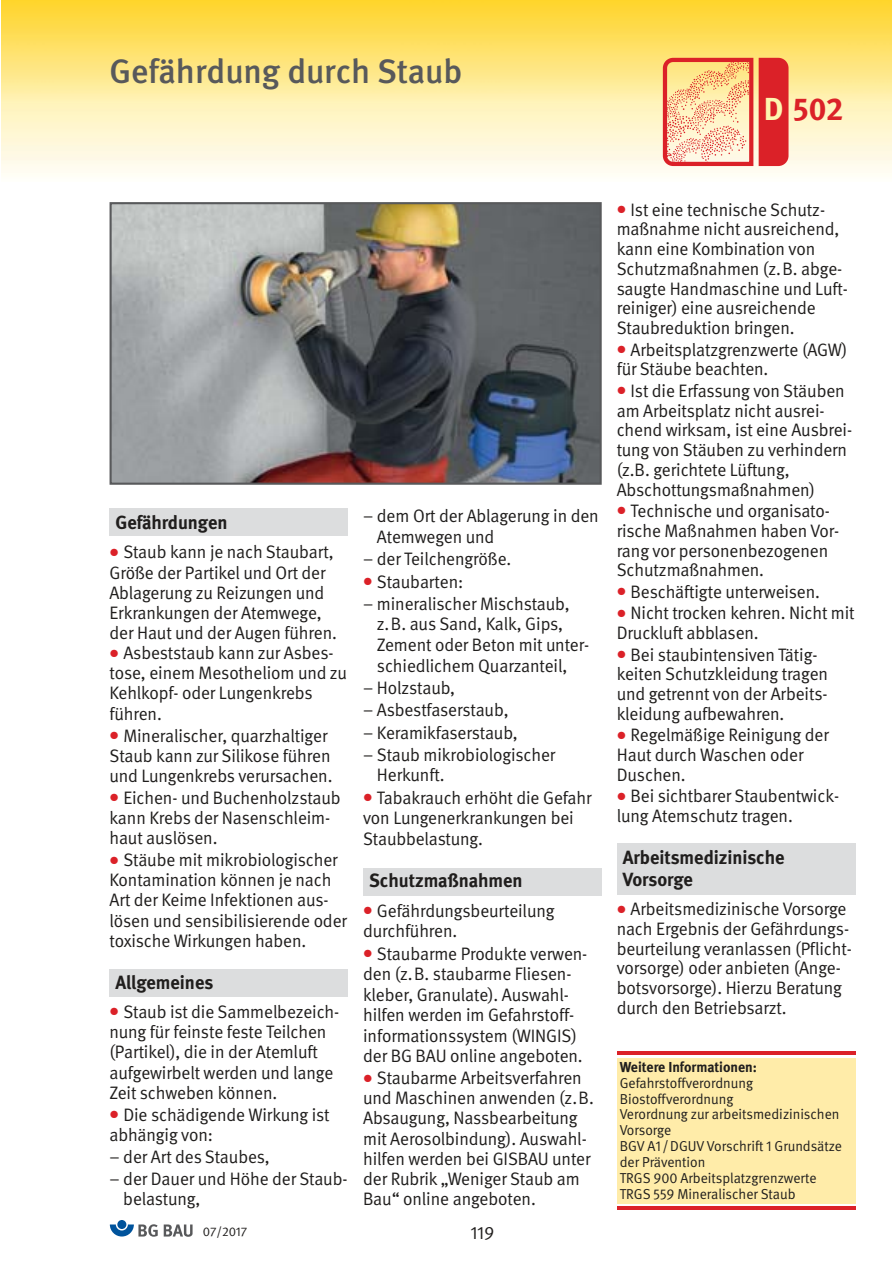
<style>
.page{position:relative;width:893px;height:1263px;background:#fff}
.page>*{position:absolute;margin:0;border:0;box-sizing:border-box;transform-origin:0 0}
.t1{font:500 33.9px "DGUV Meta";color:#58595b}
.t2{font:700 31.8px "DGUV Meta";color:#db2128}
.t3{font:700 19.05px/22.4px "DGUV Meta";color:#201e1d}
.t4{font:18px/19.8px "DGUV Meta";letter-spacing:-.005em;color:#201e1d}
.t5{font:14.4px/15.9px "DGUV Meta";color:#201e1d}
.t6{font:700 14.4px "DGUV Meta";color:#201e1d}
.t7{font:12.75px "DGUV Meta";letter-spacing:-.005em;color:#201e1d}
.s1{color:#fdf6b0}
</style>
<div class="page">
<svg style="left:1px;top:103px;width:890px;height:72px"></svg>
<img style="left:1px;top:0;width:890px;height:103px">
<svg style="left:663px;top:58px;width:86px;height:108px"></svg>
<div style="left:759px;top:58px;width:29px;height:108px;background:#db2128"></div>
<div style="left:110px;top:509px;width:238px;height:27px;background:#dcddde"></div>
<div style="left:110px;top:969px;width:238px;height:27px;background:#dcddde"></div>
<div style="left:363px;top:868px;width:239px;height:28px;background:#dcddde"></div>
<div style="left:617px;top:844px;width:238px;height:51px;background:#dcddde"></div>
<img style="left:113px;top:205px;width:486px;height:277px">
<div style="left:110px;top:202px;width:492px;height:283px;border:2px solid #58595b"></div>
<div style="left:617px;top:1058px;width:238px;height:145px;background:#ffeca9"></div>
<hr style="left:617px;top:1052px;width:238px;height:3px;background:#db2128">
<hr style="left:617px;top:1206px;width:238px;height:3px;background:#db2128">
<div style="left:117px;top:1220px;width:9px;height:9px;background:#00539c;border-radius:50%"></div>
<svg style="left:110px;top:1224px;width:48px;height:13px"></svg>
<svg style="left:164px;top:1224px;width:29px;height:13px"></svg>
<h1 class="t1" style="left:110px;top:59px;width:354px">Gefährdung durch Staub</h1>
<h2 class="t2" style="left:764px;top:97px;width:81px"><span class="s1">D</span> 502</h2>
<p class="t3" style="left:116px;top:513px;width:113px">Gefährdungen</p>
<p class="t4" style="left:123px;top:544px;width:212px">Staub kann je nach Staubart,</p>
<p class="t4" style="left:110px;top:564px;width:217px">Größe der Partikel und Ort der</p>
<p class="t4" style="left:109px;top:584px;width:216px">Ablagerung zu Reizungen und</p>
<p class="t4" style="left:109px;top:604px;width:214px">Erkrankungen der Atemwege,</p>
<p class="t4" style="left:109px;top:624px;width:229px">der Haut und der Augen führen.</p>
<p class="t4" style="left:123px;top:644px;width:212px">Asbeststaub kann zur Asbes -</p>
<p class="t4" style="left:110px;top:665px;width:239px">tose, einem Mesotheliom und zu</p>
<p class="t4" style="left:110px;top:685px;width:205px">Kehlkopf- oder Lungenkrebs</p>
<p class="t4" style="left:110px;top:705px;width:54px">führen.</p>
<p class="t4" style="left:110px;top:727px;width:224px;text-align:center">Mineralischer, quarzhaltiger<br>Staub kann zur Silikose führen und Lungenkrebs verursachen.</p>
<p class="t4" style="left:110px;top:789px;width:233px;text-indent:14px">Eichen- und Buchenholzstaub kann Krebs der Nasenschleim&shy;haut auslösen.</p>
<p class="t4" style="left:109px;top:851px;width:239px;text-indent:14px">Stäube mit mikrobiologischer<br>Kontamination können je nach<br>Art der Keime Infektionen aus - lösen und sensibilisierende oder toxische Wirkungen haben.</p>
<p class="t3" style="left:116px;top:973px;width:99px">Allgemeines</p>
<p class="t4" style="left:109px;top:1003px;width:231px;text-indent:14px">Staub ist die Sammelbezeich&shy;nung für feinste feste Teilchen (Partikel), die in der Atemluft aufgewirbelt werden und lange<br>Zeit schweben können.</p>
<p class="t4" style="left:110px;top:1106px;width:222px;text-indent:14px">Die schädigende Wirkung ist abhängig von:</p>
<p class="t4" style="left:110px;top:1148px;width:162px">– der Art des Staubes,</p>
<p class="t4" style="left:123px;top:1170px;width:226px;text-indent:-14px">– der Dauer und Höhe der Staub&shy;belastung,</p>
<p class="t7" style="left:203px;top:1227px;width:46px">07/2017</p>
<p class="t4" style="left:377px;top:507px;width:223px;line-height:20.5px;text-indent:-14px">– dem Ort der Ablagerung in den<br>Atemwegen und</p>
<p class="t4" style="left:377px;top:549px;width:136px;line-height:22.4px;text-indent:-14px">– der Teilchengröße.<br>Staubarten:</p>
<p class="t4" style="left:377px;top:595px;width:214px;line-height:20.5px;text-indent:-14px">– mineralischer Mischstaub, z.B. aus Sand, Kalk, Gips,<br>Zement oder Beton mit unter&shy;schiedlichem Quarzanteil,</p>
<p class="t4" style="left:363px;top:679px;width:94px">– Holzstaub,</p>
<p class="t4" style="left:363px;top:701px;width:147px">– Asbestfaserstaub,</p>
<p class="t4" style="left:363px;top:724px;width:156px">– Keramikfaserstaub,</p>
<p class="t4" style="left:377px;top:746px;width:180px;line-height:20.5px;text-indent:-14px">– Staub mikrobiologischer<br>Herkunft.</p>
<p class="t4" style="left:363px;top:789px;width:230px;line-height:20.5px;text-indent:14px">Tabakrauch erhöht die Gefahr von Lungenerkrankungen bei<br>Staubbelastung.</p>
<p class="t3" style="left:369px;top:871px;width:155px">Schutzmaßnahmen</p>
<p class="t4" style="left:363px;top:902px;width:193px;line-height:20.5px;text-indent:14px">Gefährdungsbeurteilung durchführen.</p>
<p class="t4" style="left:377px;top:945px;width:212px">Staubarme Produkte verwen-</p>
<p class="t4" style="left:363px;top:965px;width:210px">den (z.B. staubarme Fliesen -</p>
<p class="t4" style="left:363px;top:986px;width:207px">kleber, Granulate). Auswahl -</p>
<p class="t4" style="left:363px;top:1007px;width:213px">hilfen werden im Gefahrstoff -</p>
<p class="t4" style="left:363px;top:1027px;width:215px">informationssystem (WINGIS)</p>
<p class="t4" style="left:363px;top:1048px;width:221px">der BG BAU online angeboten.</p>
<p class="t4" style="left:377px;top:1069px;width:206px">Staubarme Arbeitsverfahren</p>
<p class="t4" style="left:363px;top:1089px;width:232px">und Maschinen anwenden (z.B.<br>Absaugung, Nassbearbeitung mit Aerosolbindung). Auswahl&shy;hilfen werden bei GISBAU unter der Rubrik „Weniger Staub am<br>Bau“ online angeboten.</p>
<p class="t4" style="left:470px;top:1224px;width:26px">119</p>
<p class="t4" style="left:617px;top:201px;width:233px;text-indent:14px">Ist eine technische Schutz&shy;maßnahme nicht ausreichend, kann eine Kombination von<br>Schutzmaßnahmen (z.B. abge&shy;saugte Handmaschine und Luft&shy;reiniger) eine ausreichende<br>Staubreduktion bringen.</p>
<p class="t4" style="left:617px;top:341px;width:232px;text-indent:14px">Arbeitsplatzgrenzwerte (AGW) für Stäube beachten.</p>
<p class="t4" style="left:617px;top:382px;width:237px;text-indent:14px">Ist die Erfassung von Stäuben am Arbeitsplatz nicht ausrei&shy;chend wirksam, ist eine Ausbrei&shy;tung von Stäuben zu verhindern (z.B. gerichtete Lüftung,<br>Abschottungsmaßnahmen)</p>
<p class="t4" style="left:617px;top:502px;width:224px;text-indent:14px">Technische und organisato - rische Maßnahmen haben Vor&shy;rang vor personenbezogenen<br>Schutzmaßnahmen.</p>
<p class="t4" style="left:630px;top:582px;width:226px;line-height:21.6px">Beschäftigte unterweisen.<br>Nicht trocken kehren. Nicht mit</p>
<p class="t4" style="left:630px;top:623px;width:188px;line-height:21.6px;text-indent:-14px">Druckluft abblasen.<br>Bei staubintensiven Tätig -</p>
<p class="t4" style="left:617px;top:666px;width:213px;text-align:justify">keiten Schutzkleidung tragen und getrennt von der Arbeits - kleidung aufbewahren.</p>
<p class="t4" style="left:617px;top:726px;width:214px;text-indent:14px">Regelmäßige Reinigung der<br>Haut durch Waschen oder<br>Duschen.</p>
<p class="t4" style="left:617px;top:787px;width:224px;text-indent:14px">Bei sichtbarer Staubentwick&shy;lung Atemschutz tragen.</p>
<p class="t3" style="left:623px;top:848px;width:163px">Arbeitsmedizinische<br>Vorsorge</p>
<p class="t4" style="left:617px;top:900px;width:237px;text-indent:14px">Arbeitsmedizinische Vorsorge nach Ergebnis der Gefährdungs&shy;beurteilung veranlassen (Pflicht&shy;vorsorge) oder anbieten (Ange&shy;botsvorsorge). Hierzu Beratung durch den Betriebsarzt.</p>
<p class="t6" style="left:620px;top:1061px;width:139px">Weitere Informationen:</p>
<p class="t5" style="left:620px;top:1076px;width:224px">Gefahrstoffverordnung<br>Biostoffverordnung<br>Verordnung zur arbeitsmedizinischen<br>Vorsorge<br>BGV A1 /DGUV Vorschrift 1 Grundsätze der Prävention<br>TRGS 900 Arbeitsplatzgrenzwerte<br>TRGS 559 Mineralischer Staub</p>
</div>
